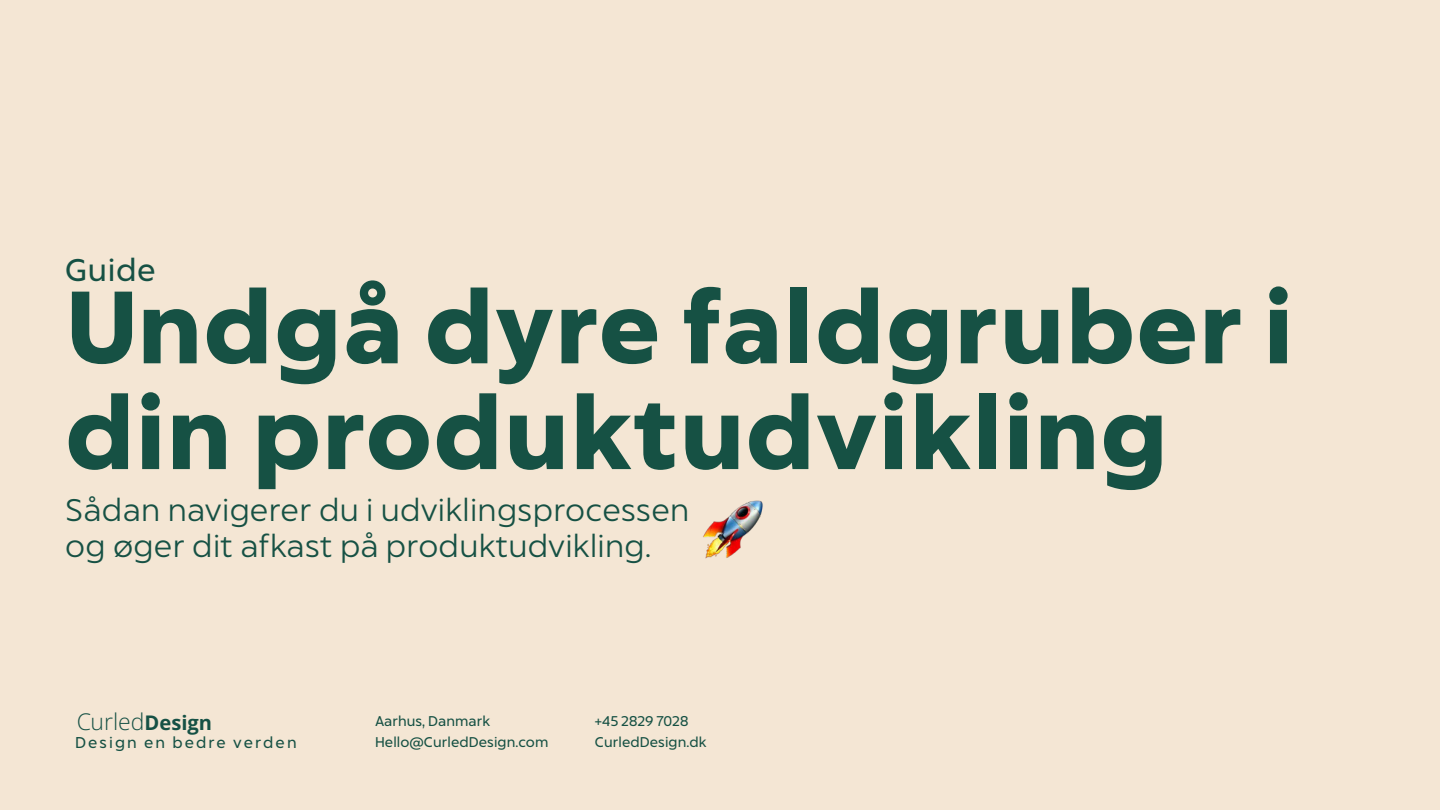
<style>
.page{position:relative;width:1440px;height:810px;background:#f4e6d4}
.page>*{position:absolute;margin:0;border:0;box-sizing:border-box;transform-origin:0 0}
.t1{font:700 97.5px/105.8px "Captura Now Core";letter-spacing:.02em;color:#165144}
.t2{font:300 30px/36px "Captura Now Core";letter-spacing:.01em;color:#165144}
.t3{font:30px "Captura Now Core";letter-spacing:.02em;color:#165144}
.t4{font:300 22.95px "Open Sans";color:#165145}
.t5{font:15px "Captura Now Core";letter-spacing:.14em;color:#165144}
.t6{font:13.5px/20.2px "Captura Now Core";letter-spacing:.005em;color:#165144}
.s1{font-weight:700;font-size:20.17px}
</style>
<div class="page">
<p class="t3" style="left:65px;top:254px;width:92px">Guide</p>
<h1 class="t1" style="left:65px;top:277px;width:1229px">Undgå dyre faldgruber i din produktudvikling</h1>
<p class="t2" style="left:65px;top:493px;width:626px">Sådan navigerer du i udviklingsprocessen og øger dit afkast på produktudvikling.</p>
<p class="t4" style="left:76px;top:709px;width:137px">Curled<span class="s1">Design</span></p>
<p class="t6" style="left:375px;top:712px;width:175px">Aarhus, Danmark<br>Hello@CurledDesign.com</p>
<p class="t6" style="left:595px;top:712px;width:95px">+45 2829 7028</p>
<p class="t5" style="left:75px;top:734px;width:223px">Design en bedre verden</p>
<p class="t6" style="left:595px;top:732px;width:113px">CurledDesign.dk</p>
</div>
